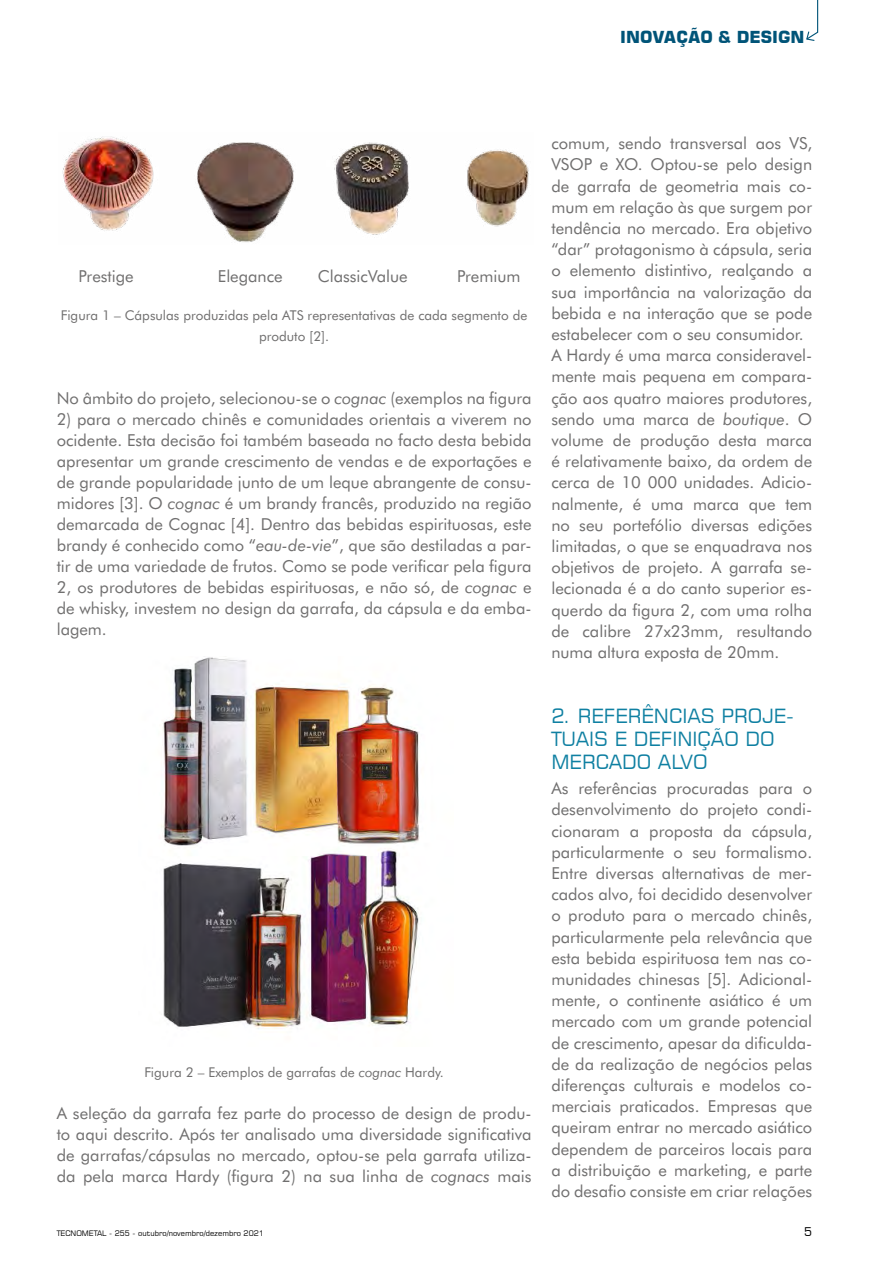
<style>
.page{position:relative;width:893px;height:1263px;background:#fff}
.page>*{position:absolute;margin:0;border:0;box-sizing:border-box;transform-origin:0 0}
.t1{font:19.5px/22.6px "Square 721 BT";color:#0f80a2}
.t2{font:16.5px/21.1px "Futura BT";color:#706f6f;text-align:justify}
.t3{font:700 16.5px "Square 721 BT";color:#005478}
.t4{font:13.5px/21px "Futura BT";color:#706f6f;text-align:center}
.t5{font:12px "Square 721 BT";color:#000}
.t6{font:7.5px "Square 721 BT";color:#000}
.s1{font-style:italic}
</style>
<div class="page">
<svg style="left:806px;top:0;width:13px;height:41px"></svg>
<img style="left:62px;top:136px;width:467px;height:106px">
<img style="left:161px;top:657px;width:259px;height:372px">
<p class="t3" style="left:620px;top:27px;width:186px">INOVAÇÃO &amp; DESIGN</p>
<p class="t2" style="left:79px;top:266px;width:57px">Prestige</p>
<p class="t2" style="left:218px;top:266px;width:66px">Elegance</p>
<p class="t2" style="left:318px;top:266px;width:91px">ClassicValue</p>
<p class="t2" style="left:457px;top:266px;width:65px">Premium</p>
<p class="t4" style="left:61px;top:304px;width:468px">Figura 1 – Cápsulas produzidas pela ATS representativas de cada segmento de produto [2].</p>
<p class="t2" style="left:57px;top:387px;width:476px">No âmbito do projeto, selecionou-se o <span class="s1">cognac</span> (exemplos na figura</p>
<p class="t2" style="left:57px;top:408px;width:476px">2) para o mercado chinês e comunidades orientais a viverem no ocidente. Esta decisão foi também baseada no facto desta bebida apresentar um grande crescimento de vendas e de exportações e de grande popularidade junto de um leque abrangente de consu&shy;midores [3]. O <span class="s1">cognac</span> é um brandy francês, produzido na região demarcada de Cognac [4]. Dentro das bebidas espirituosas, este brandy é conhecido como “<span class="s1">eau-de-vie</span>”, que são destiladas a par&shy;tir de uma variedade de frutos. Como se pode verificar pela figura 2, os produtores de bebidas espirituosas, e não só, de <span class="s1">cognac</span> e de whisky, investem no design da garrafa, da cápsula e da emba&shy;lagem.</p>
<p class="t4" style="left:144px;top:1061px;width:301px">Figura 2 – Exemplos de garrafas de <span class="s1">cognac</span> Hardy.</p>
<p class="t2" style="left:57px;top:1102px;width:476px">A seleção da garrafa fez parte do processo de design de produ&shy;to aqui descrito. Após ter analisado uma diversidade significativa de garrafas/cápsulas no mercado, optou-se pela garrafa utiliza&shy;da pela marca Hardy (figura 2) na sua linha de <span class="s1">cognacs</span> mais</p>
<p class="t2" style="left:551px;top:133px;width:262px;text-align:left">comum, sendo transversal aos VS,<br>VSOP e XO. Optou-se pelo design de garrafa de geometria mais co&shy;mum em relação às que surgem por tendência no mercado. Era objetivo “dar” protagonismo à cápsula, seria o elemento distintivo, realçando a sua importância na valorização da bebida e na interação que se pode estabelecer com o seu consumidor.<br>A Hardy é uma marca consideravel&shy;mente mais pequena em compara&shy;ção aos quatro maiores produtores, sendo uma marca de <span class="s1">boutique</span>. O volume de produção desta marca é relativamente baixo, da ordem de cerca de 10 000 unidades. Adicio&shy;nalmente, é uma marca que tem no seu portefólio diversas edições limitadas, o que se enquadrava nos objetivos de projeto. A garrafa se&shy;lecionada é a do canto superior es&shy;querdo da figura 2, com uma rolha de calibre 27x23mm, resultando numa altura exposta de 20mm.</p>
<p class="t1" style="left:551px;top:705px;width:244px">2. REFERÊNCIAS PROJE-<br>TUAIS E DEFINIÇÃO DO<br>MERCADO ALVO</p>
<p class="t2" style="left:551px;top:778px;width:262px">As referências procuradas para o desenvolvimento do projeto condi&shy;cionaram a proposta da cápsula, particularmente o seu formalismo.<br>Entre diversas alternativas de mer&shy;cados alvo, foi decidido desenvolver o produto para o mercado chinês, particularmente pela relevância que esta bebida espirituosa tem nas co&shy;munidades chinesas [5]. Adicional&shy;mente, o continente asiático é um mercado com um grande potencial de crescimento, apesar da dificulda&shy;de da realização de negócios pelas diferenças culturais e modelos co&shy;merciais praticados. Empresas que queiram entrar no mercado asiático dependem de parceiros locais para a distribuição e marketing, e parte do desafio consiste em criar relações</p>
<p class="t6" style="left:57px;top:1228px;width:209px">TECNOMETAL - 255 - outubro/novembro/dezembro 2021</p>
<p class="t5" style="left:804px;top:1224px;width:10px">5</p>
</div>
